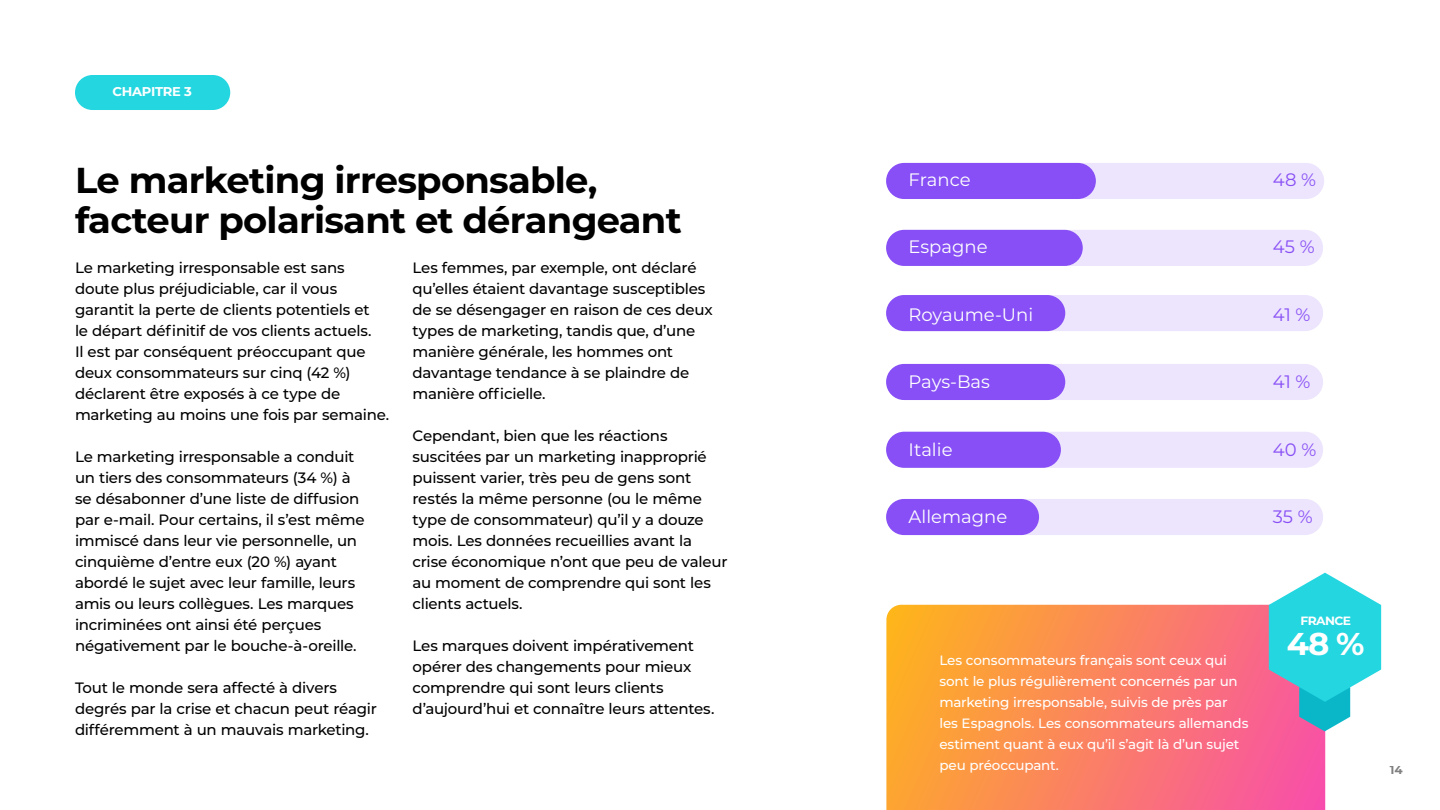
<style>
.page{position:relative;width:1440px;height:810px;background:#fff}
.page>*{position:absolute;margin:0;border:0;box-sizing:border-box;transform-origin:0 0}
.t1{font:700 36px/40.5px "Montserrat";letter-spacing:-.02em;color:#000}
.t2{font:700 31.5px "Montserrat";color:#fff}
.t3{font:18px "Montserrat";color:#fff}
.t4{font:18px "Montserrat";letter-spacing:-.005em;color:#874ff5}
.t5{font:500 15px/21px "Montserrat";letter-spacing:-.015em;color:#000}
.t6{font:500 13.5px/21px "Montserrat";letter-spacing:-.015em;color:#fff}
.t7{font:700 12.75px "Montserrat";letter-spacing:-.02em;color:#fff}
.t8{font:700 12px "Montserrat";letter-spacing:-.05em;color:#fff}
.t9{font:700 12px "Montserrat";color:#000}
</style>
<div class="page">
<svg style="left:886px;top:605px;width:439px;height:205px;background:#fa845e"></svg>
<div style="left:886px;top:230px;width:437px;height:36px;background:#ede4fd;border-radius:18px"></div>
<div style="left:886px;top:295px;width:437px;height:36px;background:#ede4fd;border-radius:18px"></div>
<div style="left:886px;top:364px;width:437px;height:36px;background:#ede4fd;border-radius:18px"></div>
<div style="left:886px;top:432px;width:437px;height:36px;background:#ede4fd;border-radius:18px"></div>
<div style="left:886px;top:499px;width:437px;height:36px;background:#ede4fd;border-radius:18px"></div>
<div style="left:886px;top:230px;width:197px;height:36px;background:#874ff5;border-radius:18px"></div>
<div style="left:886px;top:295px;width:179px;height:36px;background:#874ff5;border-radius:18px"></div>
<div style="left:886px;top:364px;width:179px;height:36px;background:#874ff5;border-radius:18px"></div>
<div style="left:886px;top:432px;width:175px;height:36px;background:#874ff5;border-radius:18px"></div>
<div style="left:886px;top:499px;width:153px;height:36px;background:#874ff5;border-radius:18px"></div>
<div style="left:886px;top:163px;width:438px;height:36px;background:#ede4fd;border-radius:18px"></div>
<div style="left:886px;top:163px;width:210px;height:36px;background:#874ff5;border-radius:18px"></div>
<svg style="left:1269px;top:573px;width:112px;height:158px"></svg>
<div style="left:75px;top:75px;width:155px;height:35px;background:#24d6e0;border-radius:18px"></div>
<p class="t7" style="left:113px;top:83px;width:81px">CHAPITRE 3</p>
<h1 class="t1" style="left:75px;top:158px;width:608px">Le marketing irresponsable, facteur polarisant et dérangeant</h1>
<p class="t5" style="left:75px;top:257px;width:316px">Le marketing irresponsable est sans doute plus préjudiciable, car il vous garantit la perte de clients potentiels et<br>le départ définitif de vos clients actuels.<br>Il est par conséquent préoccupant que deux consommateurs sur cinq (42 %) déclarent être exposés à ce type de marketing au moins une fois par semaine.</p>
<p class="t5" style="left:75px;top:446px;width:291px">Le marketing irresponsable a conduit un tiers des consommateurs (34 %) à se désabonner d’une liste de diffusion par e-mail. Pour certains, il s’est même immiscé dans leur vie personnelle, un cinquième d’entre eux (20 %) ayant abordé le sujet avec leur famille, leurs amis ou leurs collègues. Les marques incriminées ont ainsi été perçues négativement par le bouche-à-oreille.</p>
<p class="t5" style="left:75px;top:677px;width:303px">Tout le monde sera affecté à divers degrés par la crise et chacun peut réagir différemment à un mauvais marketing.</p>
<p class="t5" style="left:412px;top:257px;width:302px">Les femmes, par exemple, ont déclaré qu’elles étaient davantage susceptibles de se désengager en raison de ces deux types de marketing, tandis que, d’une manière générale, les hommes ont davantage tendance à se plaindre de manière officielle.</p>
<p class="t5" style="left:412px;top:425px;width:317px">Cependant, bien que les réactions suscitées par un marketing inapproprié puissent varier, très peu de gens sont restés la même personne (ou le même type de consommateur) qu’il y a douze mois. Les données recueillies avant la crise économique n’ont que peu de valeur au moment de comprendre qui sont les clients actuels.</p>
<p class="t5" style="left:412px;top:635px;width:303px">Les marques doivent impérativement opérer des changements pour mieux comprendre qui sont leurs clients d’aujourd’hui et connaître leurs attentes.</p>
<p class="t3" style="left:909px;top:167px;width:63px">France</p>
<p class="t4" style="left:1273px;top:167px;width:45px">48 %</p>
<p class="t3" style="left:909px;top:234px;width:80px">Espagne</p>
<p class="t4" style="left:1273px;top:234px;width:43px">45 %</p>
<p class="t3" style="left:909px;top:302px;width:126px">Royaume-Uni</p>
<p class="t4" style="left:1273px;top:302px;width:39px">41 %</p>
<p class="t3" style="left:909px;top:369px;width:83px">Pays-Bas</p>
<p class="t4" style="left:1273px;top:369px;width:39px">41 %</p>
<p class="t3" style="left:909px;top:437px;width:45px">Italie</p>
<p class="t4" style="left:1273px;top:437px;width:45px">40 %</p>
<p class="t3" style="left:909px;top:504px;width:100px">Allemagne</p>
<p class="t4" style="left:1273px;top:504px;width:41px">35 %</p>
<p class="t6" style="left:939px;top:649px;width:311px">Les consommateurs français sont ceux qui sont le plus régulièrement concernés par un marketing irresponsable, suivis de près par les Espagnols. Les consommateurs allemands estiment quant à eux qu’il s’agit là d’un sujet peu préoccupant.</p>
<p class="t8" style="left:1301px;top:612px;width:52px">FRANCE</p>
<h2 class="t2" style="left:1287px;top:621px;width:79px">48 %</h2>
<p class="t9" style="left:1390px;top:762px;width:14px">14</p>
</div>
